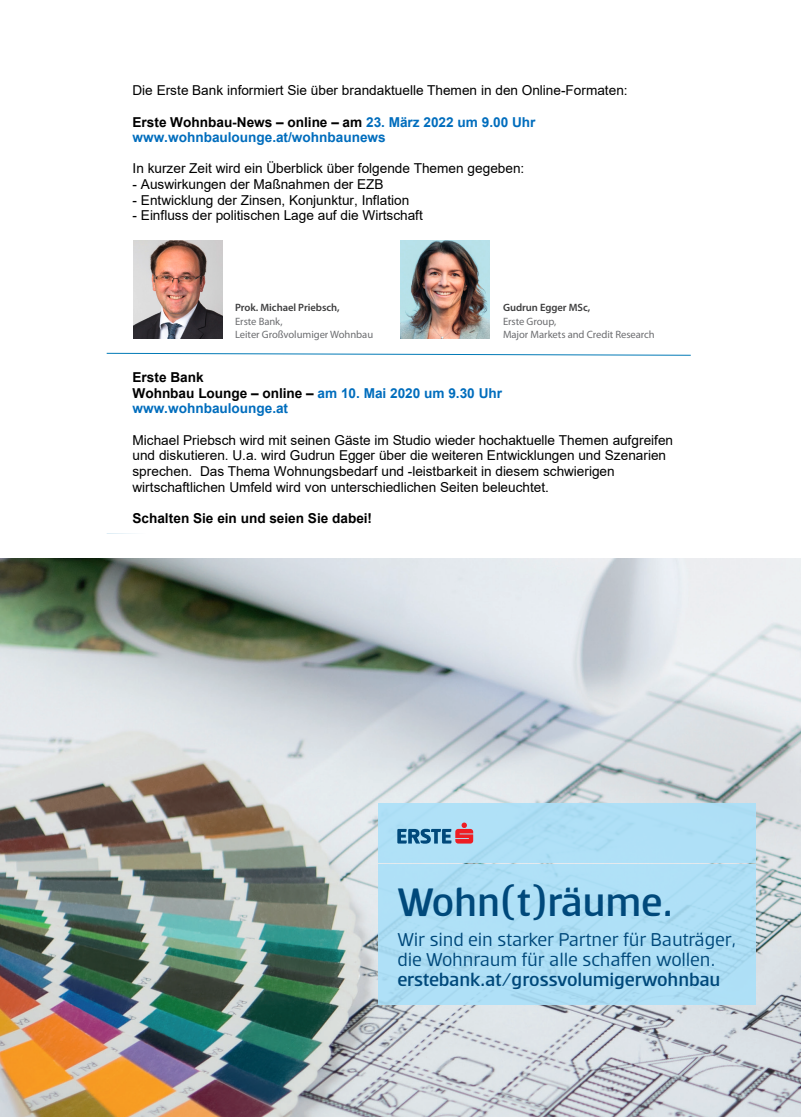
<style>
.page{position:relative;width:801px;height:1117px;background:#fff}
.page>*{position:absolute;margin:0;border:0;box-sizing:border-box;transform-origin:0 0}
.t1{font:500 43px "Erste";letter-spacing:-.01em;color:#00497b}
.t2{font:20.12px/20.1px "Erste";letter-spacing:-.01em;color:#00497b}
.t3{font:500 20.12px "Erste";letter-spacing:-.01em;color:#00497b}
.t4{font:13.62px/15.6px "Arial";color:#000}
.t5{font:700 13.62px/15.6px "Arial";color:#006dbd}
.t6{font:700 13.62px "Arial";color:#000}
.t7{font:10.62px/13.8px "Myriad Pro";letter-spacing:-.005em;color:#6c6d70}
.t8{font:600 10.62px "Myriad Pro";letter-spacing:-.005em;color:#3e3e3f}
.s1{color:#000}
</style>
<div class="page">
<img style="left:0;top:558px;width:801px;height:558px">
<div style="left:378px;top:864px;width:377px;height:140px;background:#aae0f9"></div>
<div style="left:378px;top:803px;width:377px;height:59px;background:#aae0f9"></div>
<svg style="left:397px;top:822px;width:76px;height:21px"></svg>
<img style="left:134px;top:240px;width:89px;height:98px">
<img style="left:401px;top:240px;width:89px;height:98px">
<svg style="left:107px;top:533px;width:28px;height:1px"></svg>
<svg style="left:106px;top:352px;width:585px;height:4px"></svg>
<p class="t4" style="left:132px;top:83px;width:497px">Die Erste Bank informiert Sie über brandaktuelle Themen in den Online-Formaten:</p>
<p class="t5" style="left:132px;top:114px;width:404px"><span class="s1">Erste Wohnbau-News – online – am</span> 23. März 2022 um 9.00 Uhr www.wohnbaulounge.at/wohnbaunews</p>
<p class="t4" style="left:132px;top:161px;width:393px">In kurzer Zeit wird ein Überblick über folgende Themen gegeben:</p>
<p class="t4" style="left:132px;top:176px;width:253px">- Auswirkungen der Maßnahmen der EZB</p>
<p class="t4" style="left:132px;top:192px;width:278px">- Entwicklung der Zinsen, Konjunktur, Inflation</p>
<p class="t4" style="left:132px;top:207px;width:292px">- Einfluss der politischen Lage auf die Wirtschaft</p>
<p class="t8" style="left:235px;top:301px;width:106px">Prok. Michael Priebsch,</p>
<p class="t7" style="left:235px;top:314px;width:140px">Erste Bank,<br>Leiter Großvolumiger Wohnbau</p>
<p class="t8" style="left:503px;top:301px;width:89px">Gudrun Egger MSc,</p>
<p class="t7" style="left:503px;top:314px;width:153px">Erste Group,<br>Major Markets and Credit Research</p>
<p class="t5" style="left:132px;top:369px;width:371px"><span class="s1">Erste Bank<br>Wohnbau Lounge – online –</span> am 10. Mai 2020 um 9.30 Uhr www.wohnbaulounge.at</p>
<p class="t4" style="left:132px;top:432px;width:542px">Michael Priebsch wird mit seinen Gäste im Studio wieder hochaktuelle Themen aufgreifen und diskutieren. U.a. wird Gudrun Egger über die weiteren Entwicklungen und Szenarien sprechen. Das Thema Wohnungsbedarf und -leistbarkeit in diesem schwierigen wirtschaftlichen Umfeld wird von unterschiedlichen Seiten beleuchtet.</p>
<p class="t6" style="left:132px;top:508px;width:241px">Schalten Sie ein und seien Sie dabei!</p>
<h1 class="t1" style="left:397px;top:880px;width:277px">Wohn(t)räume.</h1>
<h2 class="t2" style="left:397px;top:928px;width:341px">Wir sind ein starker Partner für Bauträger, die Wohnraum für alle schaffen wollen.</h2>
<h2 class="t3" style="left:397px;top:969px;width:325px">erstebank.at/grossvolumigerwohnbau</h2>
</div>
